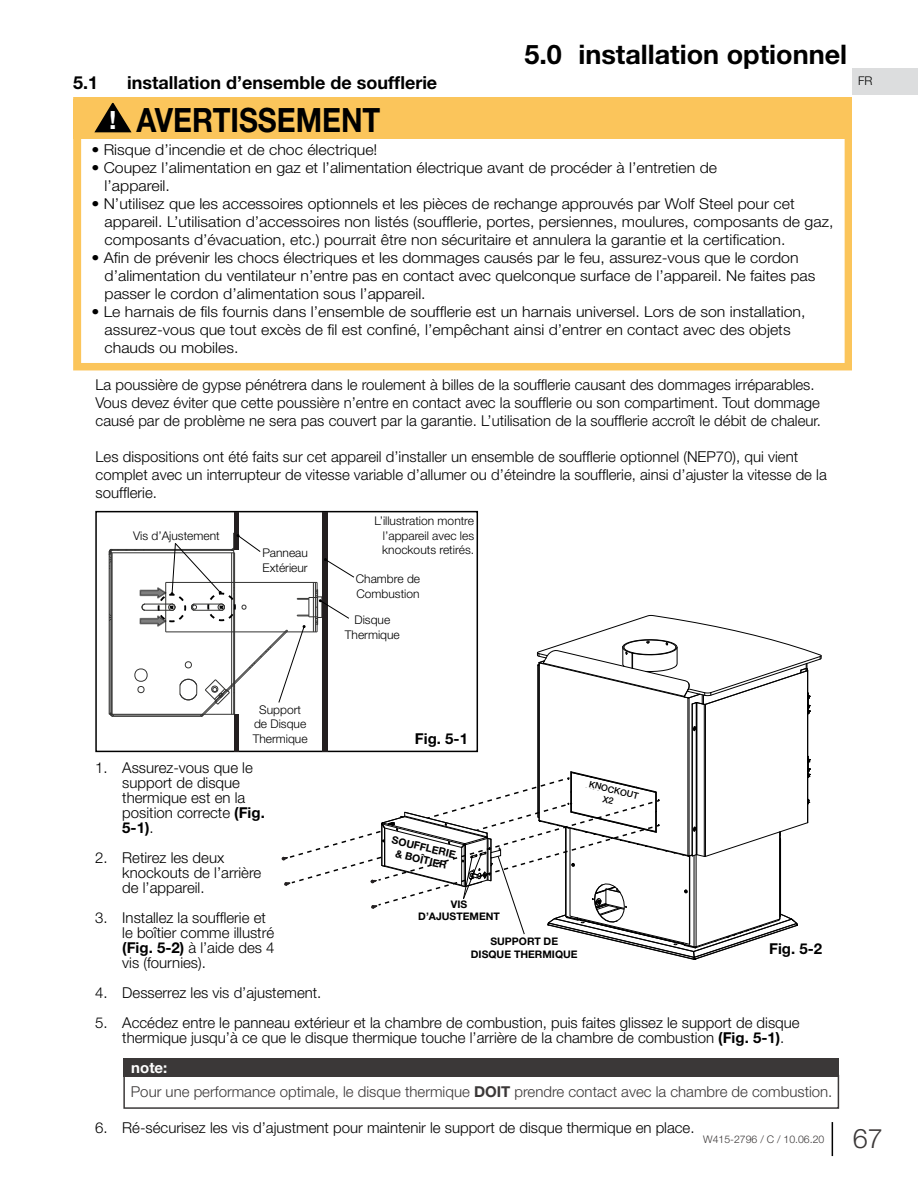
<style>
.page{position:relative;width:918px;height:1188px;background:#fff}
.page>*{position:absolute;margin:0;border:0;box-sizing:border-box;transform-origin:0 0}
.t1{font:700 33.6px "Helvetica Neue";color:#000;scale:.87 1}
.t2{font:700 27px "Helvetica Neue";color:#000}
.t3{font:300 27px "Helvetica Neue";color:#3b3838}
.t4{font:700 21px/24px "Helvetica Neue";color:#000;text-align:center;scale:1.06 1}
.t5{font:700 18px "Helvetica Neue";color:#000}
.t6{font:300 15px/15px "Helvetica Neue";color:#000}
.t7{font:300 15px/18px "Helvetica Neue";color:#000;scale:1.06 1}
.t8{font:300 15px "Helvetica Neue";color:#3b3838}
.t9{font:700 15px "Helvetica Neue";color:#000}
.t10{font:700 15px "Helvetica Neue";color:#fff}
.t11{font:300 12px/14.4px "Helvetica Neue";color:#000;text-align:center}
.t12{font:700 10.5px/12.6px "Helvetica Neue";color:#000;text-align:center}
.t13{font:300 10.5px "Helvetica Neue";color:#3b3838}
.t14{font:500 9px/11.2px "Helvetica Neue";color:#000}
.s1{font-size:25.2px;color:#fff}
.s2{font-weight:700}
</style>
<div class="page">
<hr style="left:832px;top:1122px;width:1px;height:34px;background:#000">
<div style="left:853px;top:68px;width:65px;height:26px;background:#dcddde"></div>
<svg style="left:73px;top:98px;width:778px;height:273px"></svg>
<div style="left:95px;top:511px;width:383px;height:241px;border:2px solid #000"></div>
<hr style="left:113px;top:716px;width:88px;height:1px;background:#333332">
<hr style="left:113px;top:715px;width:88px;height:1px;background:#333332">
<hr style="left:109px;top:714px;width:126px;height:1px;background:#333332">
<hr style="left:112px;top:552px;width:123px;height:1px;background:#333332">
<hr style="left:110px;top:550px;width:124px;height:1px;background:#333332">
<hr style="left:110px;top:549px;width:124px;height:1px;background:#333332">
<hr style="left:112px;top:553px;width:1px;height:161px;background:#333332">
<hr style="left:111px;top:552px;width:1px;height:161px;background:#333332">
<hr style="left:110px;top:549px;width:1px;height:165px;background:#333332">
<hr style="left:109px;top:552px;width:1px;height:162px;background:#333332">
<svg style="left:109px;top:549px;width:10px;height:20px"></svg>
<svg style="left:109px;top:712px;width:5px;height:5px"></svg>
<div style="left:322px;top:513px;width:5px;height:238px;background:#231f20"></div>
<hr style="left:235px;top:513px;width:4px;height:37px;background:#231f20">
<div style="left:123px;top:1075px;width:716px;height:34px;border:2px solid #3b3838"></div>
<div style="left:123px;top:1058px;width:716px;height:18px;background:#3b3838"></div>
<svg style="left:125px;top:533px;width:697px;height:427px"></svg>
<p class="t5" style="left:73px;top:68px;width:27px">5.1</p>
<p class="t5" style="left:127px;top:68px;width:312px">installation d’ensemble de soufflerie</p>
<h2 class="t2" style="left:524px;top:33px;width:324px">5.0 installation optionnel</h2>
<h1 class="t1" style="left:109px;top:94px;width:313px"><span class="s1">!</span> AVERTISSEMENT</h1>
<p class="t7" style="left:91px;top:140px;width:271px">• Risque d’incendie et de choc électrique!</p>
<p class="t7" style="left:105px;top:158px;width:579px;text-indent:-13px">• Coupez l’alimentation en gaz et l’alimentation électrique avant de procéder à l’entretien de l’appareil.</p>
<p class="t7" style="left:105px;top:194px;width:689px;text-indent:-13px">• N’utilisez que les accessoires optionnels et les pièces de rechange approuvés par Wolf Steel pour cet appareil. L’utilisation d’accessoires non listés (soufflerie, portes, persiennes, moulures, composants de gaz, composants d’évacuation, etc.) pourrait être non sécuritaire et annulera la garantie et la certification.</p>
<p class="t7" style="left:105px;top:248px;width:672px;text-indent:-13px">• Afin de prévenir les chocs électriques et les dommages causés par le feu, assurez-vous que le cordon d’alimentation du ventilateur n’entre pas en contact avec quelconque surface de l’appareil. Ne faites pas passer le cordon d’alimentation sous l’appareil.</p>
<p class="t7" style="left:105px;top:302px;width:663px;text-indent:-13px">• Le harnais de fils fournis dans l’ensemble de soufflerie est un harnais universel. Lors de son installation, assurez-vous que tout excès de fil est confiné, l’empêchant ainsi d’entrer en contact avec des objets chauds ou mobiles.</p>
<p class="t6" style="left:96px;top:375px;width:727px;line-height:18px">La poussière de gypse pénétrera dans le roulement à billes de la soufflerie causant des dommages irréparables.<br>Vous devez éviter que cette poussière n’entre en contact avec la soufflerie ou son compartiment. Tout dommage causé par de problème ne sera pas couvert par la garantie. L’utilisation de la soufflerie accroît le débit de chaleur.</p>
<p class="t6" style="left:96px;top:447px;width:733px;line-height:18px">Les dispositions ont été faits sur cet appareil d’installer un ensemble de soufflerie optionnel (NEP70), qui vient complet avec un interrupteur de vitesse variable d’allumer ou d’éteindre la soufflerie, ainsi d’ajuster la vitesse de la soufflerie.</p>
<h3 class="t4" style="left:262px;top:436px;width:412px">SPECIFIC BLOWER INSTALLATION<br>INSTRUCTIONS MUST BE ADDED HERE.</h3>
<p class="t11" style="left:133px;top:528px;width:88px">Vis d’Ajustement</p>
<p class="t11" style="left:262px;top:545px;width:47px;text-align:left">Panneau<br>Extérieur</p>
<p class="t11" style="left:382px;top:513px;width:93px;text-align:justify;text-indent:-8px">L’illustration montre l’appareil avec les knockouts retirés.</p>
<p class="t11" style="left:356px;top:571px;width:66px;text-align:left">Chambre de<br>Combustion</p>
<p class="t11" style="left:345px;top:612px;width:56px">Disque<br>Thermique</p>
<p class="t11" style="left:858px;top:73px;width:16px">FR</p>
<p class="t11" style="left:253px;top:702px;width:56px">Support de Disque<br>Thermique</p>
<p class="t9" style="left:415px;top:727px;width:55px">Fig. 5-1</p>
<p class="t6" style="left:122px;top:759px;width:144px;text-indent:-27px">1. Assurez-vous que le support de disque thermique est en la position correcte <span class="s2">(Fig.<br>5-1)</span>.</p>
<p class="t6" style="left:122px;top:849px;width:140px;text-indent:-27px">2. Retirez les deux knockouts de l’arrière de l’appareil.</p>
<p class="t6" style="left:122px;top:909px;width:154px;text-indent:-27px">3. Installez la soufflerie et le boîtier comme illustré <span class="s2">(Fig. 5-2)</span> à l’aide des 4 vis (fournies).</p>
<p class="t6" style="left:95px;top:984px;width:228px">4. Desserrez les vis d’ajustement.</p>
<p class="t6" style="left:122px;top:1014px;width:679px;text-indent:-27px">5. Accédez entre le panneau extérieur et la chambre de combustion, puis faites glissez le support de disque thermique jusqu’à ce que le disque thermique touche l’arrière de la chambre de combustion <span class="s2">(Fig. 5-1)</span>.</p>
<p class="t12" style="left:587px;top:777px;width:62px;rotate:13deg">KNOCKOUT</p>
<p class="t14" style="left:607px;top:782px;width:35px;text-indent:-17px;rotate:14deg">KNOCKOUT<br>X2</p>
<p class="t12" style="left:393px;top:834px;width:67px;rotate:13deg">SOUFFLERIE &amp; BOÎTIER</p>
<p class="t12" style="left:418px;top:898px;width:83px">VIS<br>D’AJUSTEMENT</p>
<p class="t12" style="left:471px;top:935px;width:108px">SUPPORT DE<br>DISQUE THERMIQUE</p>
<p class="t9" style="left:769px;top:937px;width:55px">Fig. 5-2</p>
<p class="t10" style="left:131px;top:1056px;width:38px">note:</p>
<p class="t8" style="left:131px;top:1079px;width:703px">Pour une performance optimale, le disque thermique <span class="s2">DOIT</span> prendre contact avec la chambre de combustion.</p>
<p class="t6" style="left:95px;top:1119px;width:601px">6. Ré-sécurisez les vis d’ajustment pour maintenir le support de disque thermique en place.</p>
<p class="t13" style="left:703px;top:1131px;width:123px">W415-2796 / C / 10.06.20</p>
<h2 class="t3" style="left:853px;top:1116px;width:32px">67</h2>
</div>
